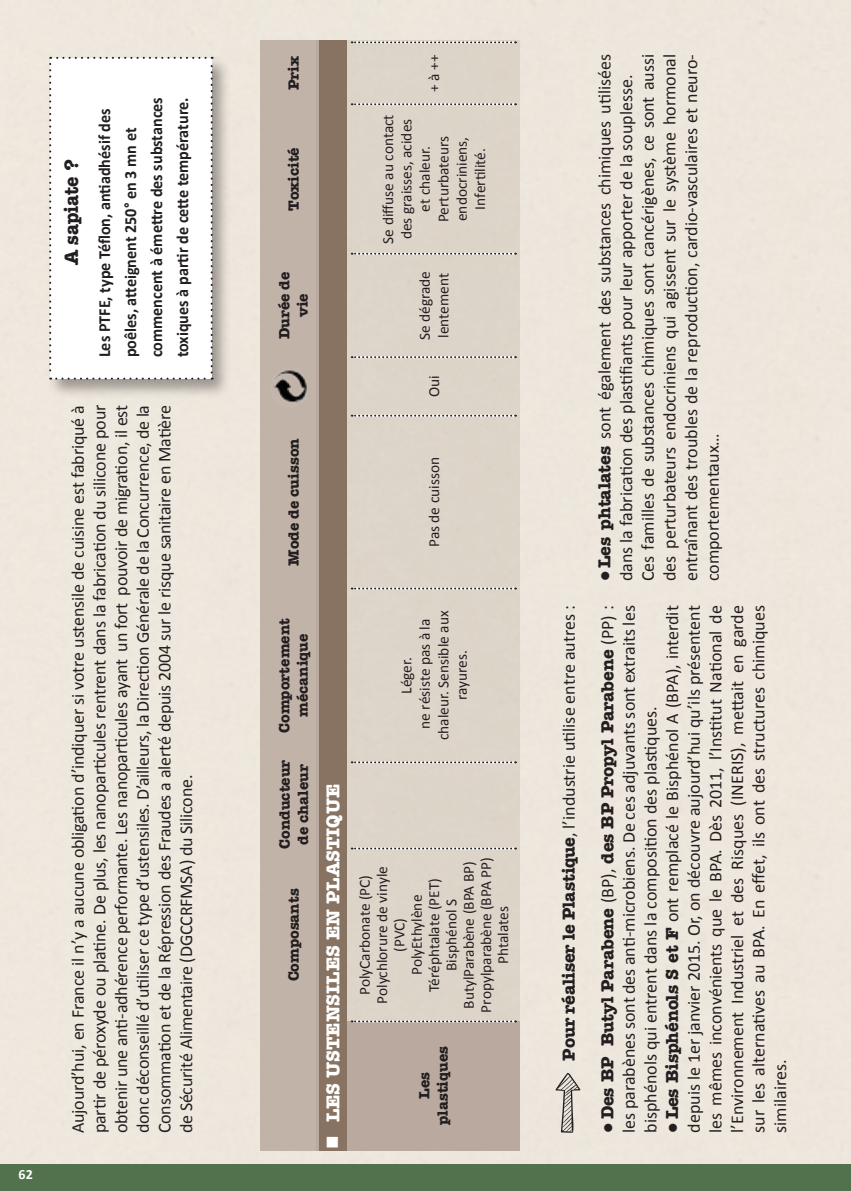
<style>
.page{position:relative;width:851px;height:1191px;background:#fff}
.page>*{position:absolute;margin:0;border:0;box-sizing:border-box;transform-origin:0 0}
.t1{font:700 20px "American Typewriter";color:#231f20;scale:.95 1}
.t2{font:700 19.2px "American Typewriter";color:#fff}
.t3{font:18px/21.6px "Calibri";color:#231f20;text-align:justify}
.t4{font:700 17px/26px "Calibri";color:#231f20;scale:.95 1}
.t5{font:15.4px/18.4px "Calibri";color:#231f20;text-align:center}
.t6{font:700 15.4px/18.4px "American Typewriter";color:#231f20;text-align:center}
.t7{font:700 14px "Calibri";color:#fff}
.s1{font-family:"American Typewriter";font-weight:700}
</style>
<div class="page">
<div style="left:0;top:0;width:850px;height:1164px;background:#eee7dd"></div>
<div style="left:0;top:1164px;width:850px;height:27px;background:#52724d"></div>
<div style="left:46px;top:54px;width:184px;height:343px;background:#231f20;opacity:.4"></div>
<svg style="left:49px;top:57px;width:164px;height:322px"></svg>
<svg style="left:555px;top:1072px;width:25px;height:60px"></svg>
<div style="left:261px;top:40px;width:59px;height:1111px;background:#c2b3a9"></div>
<svg style="left:316px;top:41px;width:203px;height:1110px;background:#d7cdc2"></svg>
<svg style="left:351px;top:1020px;width:165px;height:2px"></svg>
<svg style="left:351px;top:847px;width:165px;height:2px"></svg>
<svg style="left:351px;top:761px;width:165px;height:2px"></svg>
<svg style="left:351px;top:587px;width:165px;height:2px"></svg>
<svg style="left:351px;top:415px;width:165px;height:2px"></svg>
<svg style="left:351px;top:356px;width:165px;height:2px"></svg>
<svg style="left:351px;top:253px;width:165px;height:2px"></svg>
<svg style="left:351px;top:103px;width:165px;height:2px"></svg>
<svg style="left:351px;top:41px;width:165px;height:2px"></svg>
<div style="left:319px;top:40px;width:27px;height:1111px;background:#887362"></div>
<img style="left:273px;top:370px;width:34px;height:33px">
<p class="t7" style="left:18px;top:1165px;width:16px">62</p>
<p class="t1" style="left:54px;top:265px;width:112px;rotate:-90deg">A sapiate ?</p>
<p class="t4" style="left:91px;top:357px;width:275px;rotate:-90deg">Les PTFE, type Téflon, antiadhésif des poêles, atteignent 250° en 3 mn et commencent à émettre des substances toxiques à partir de cette température.</p>
<p class="t3" style="left:67px;top:1133px;width:730px;rotate:-90deg">Aujourd’hui, en France il n’y a aucune obligation d’indiquer si votre ustensile de cuisine est fabriqué à partir de péroxyde ou platine. De plus, les nanoparticules rentrent dans la fabrication du silicone pour obtenir une anti-adhérence performante. Les nanoparticules ayant un fort pouvoir de migration, il est donc déconseillé d’utiliser ce type d’ustensiles. D’ailleurs, la Direction Générale de la Concurrence, de la Consommation et de la Répression des Fraudes a alerté depuis 2004 sur le risque sanitaire en Matière de Sécurité Alimentaire (DGCCRFMSA) du Silicone.</p>
<p class="t6" style="left:283px;top:90px;width:36px;rotate:-90deg">Prix</p>
<p class="t6" style="left:283px;top:211px;width:65px;rotate:-90deg">Toxicité</p>
<p class="t6" style="left:274px;top:339px;width:69px;rotate:-90deg">Durée de vie</p>
<p class="t6" style="left:283px;top:566px;width:129px;rotate:-90deg">Mode de cuisson</p>
<p class="t5" style="left:425px;top:92px;width:39px;rotate:-90deg">+ à ++</p>
<p class="t5" style="left:378px;top:244px;width:131px;rotate:-90deg">Se diffuse au contact des graisses, acides et chaleur.</p>
<p class="t5" style="left:434px;top:222px;width:88px;text-align:left;rotate:-90deg">Perturbateurs endocriniens,</p>
<p class="t5" style="left:471px;top:210px;width:63px;rotate:-90deg">Infertilité.</p>
<p class="t5" style="left:415px;top:340px;width:71px;text-align:left;rotate:-90deg">Se dégrade lentement</p>
<p class="t5" style="left:425px;top:397px;width:23px;rotate:-90deg">Oui</p>
<p class="t5" style="left:425px;top:547px;width:91px;rotate:-90deg">Pas de cuisson</p>
<p class="t6" style="left:274px;top:732px;width:116px;rotate:-90deg">Comportement</p>
<p class="t6" style="left:293px;top:717px;width:85px;rotate:-90deg">mécanique</p>
<p class="t6" style="left:274px;top:849px;width:91px;rotate:-90deg">Conducteur</p>
<p class="t6" style="left:293px;top:844px;width:82px;rotate:-90deg">de chaleur</p>
<p class="t6" style="left:283px;top:981px;width:94px;rotate:-90deg">Composants</p>
<p class="t2" style="left:316px;top:1149px;width:367px;rotate:-90deg">■ LES USTENSILES EN PLASTIQUE</p>
<p class="t5" style="left:415px;top:740px;width:131px;rotate:-90deg">ne résiste pas à la chaleur. Sensible aux rayures.</p>
<p class="t5" style="left:397px;top:693px;width:38px;rotate:-90deg">Léger.</p>
<p class="t5" style="left:459px;top:1008px;width:149px;rotate:-90deg">ButylParabène (BPA BP)</p>
<p class="t5" style="left:476px;top:1012px;width:157px;rotate:-90deg">Propylparabène (BPA PP)</p>
<p class="t5" style="left:355px;top:995px;width:122px;rotate:-90deg">PolyCarbonate (PC)</p>
<p class="t5" style="left:373px;top:1003px;width:139px;line-height:17.2px;rotate:-90deg">Polychlorure de vinyle (PVC)</p>
<p class="t5" style="left:408px;top:992px;width:115px;line-height:17.2px;rotate:-90deg">PolyEthylène<br>Téréphtalate (PET)</p>
<p class="t5" style="left:442px;top:971px;width:73px;rotate:-90deg">Bisphénol S</p>
<p class="t5" style="left:494px;top:963px;width:59px;rotate:-90deg">Phtalates</p>
<p class="t6" style="left:432px;top:1125px;width:80px;rotate:-90deg">plastiques</p>
<p class="t6" style="left:414px;top:1099px;width:28px;rotate:-90deg">Les</p>
<p class="t3" style="left:594px;top:581px;width:529px;rotate:-90deg">● <span class="s1">Les phtalates</span> sont également des substances chimiques utilisées dans la fabrication des plastifiants pour leur apporter de la souplesse.</p>
<p class="t3" style="left:637px;top:581px;width:529px;rotate:-90deg">Ces familles de substances chimiques sont cancérigènes, ce sont aussi des perturbateurs endocriniens qui agissent sur le système hormonal entraînant des troubles de la reproduction, cardio-vasculaires et neuro&shy;comportementaux…</p>
<p class="t3" style="left:558px;top:1060px;width:457px;rotate:-90deg"><span class="s1">Pour réaliser le Plastique</span>, l’industrie utilise entre autres :</p>
<p class="t3" style="left:596px;top:1132px;width:529px;rotate:-90deg">● <span class="s1">Des BP Butyl Parabene</span> (BP), <span class="s1">des BP Propyl Parabene</span> (PP) : les parabènes sont des anti-microbiens. De ces adjuvants sont extraits les bisphénols qui entrent dans la composition des plastiques.</p>
<p class="t3" style="left:661px;top:1132px;width:529px;rotate:-90deg">● <span class="s1">Les Bisphénols S et F</span> ont remplacé le Bisphénol A (BPA), interdit depuis le 1er janvier 2015. Or, on découvre aujourd’hui qu’ils présentent les mêmes inconvénients que le BPA. Dès 2011, l’Institut National de l’Environnement Industriel et des Risques (INERIS), mettait en garde sur les alternatives au BPA. En effet, ils ont des structures chimiques similaires.</p>
</div>
